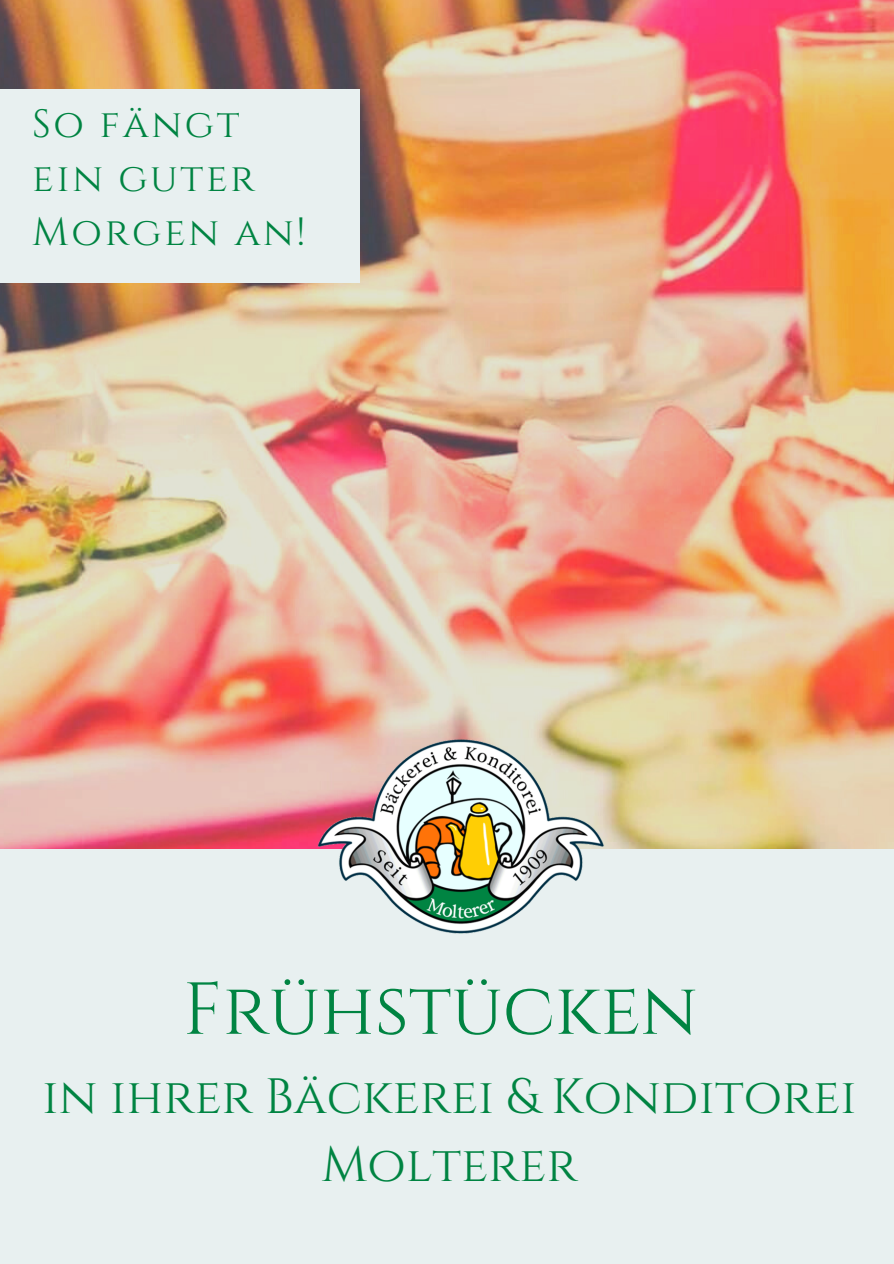
<style>
.page{position:relative;width:894px;height:1264px;background:#fff}
.page>*{position:absolute;margin:0;border:0;box-sizing:border-box;transform-origin:0 0}
.t1{font:73.5px "Cinzel";color:#008442}
.t2{font:49.5px/68.7px "Cinzel";color:#008442;text-align:center}
.t3{font:39.3px/54px "Cinzel";letter-spacing:.07em;color:#008442}
</style>
<div class="page">
<div style="left:0;top:0;width:893px;height:1263px;background:#e8f0f0"></div>
<img style="left:0;top:0;width:893px;height:848px">
<img style="left:313px;top:735px;width:295px;height:199px">
<div style="left:0;top:89px;width:360px;height:194px;background:#e8f0f0"></div>
<p class="t3" style="left:32px;top:98px;width:209px">So fängt</p>
<p class="t3" style="left:32px;top:152px;width:275px">ein guter<br>Morgen an!</p>
<p class="t1" style="left:183px;top:962px;width:516px">Frühstücken</p>
<p class="t2" style="left:42px;top:1063px;width:816px">in ihrer Bäckerei &amp; Konditorei<br>Molterer</p>
</div>
